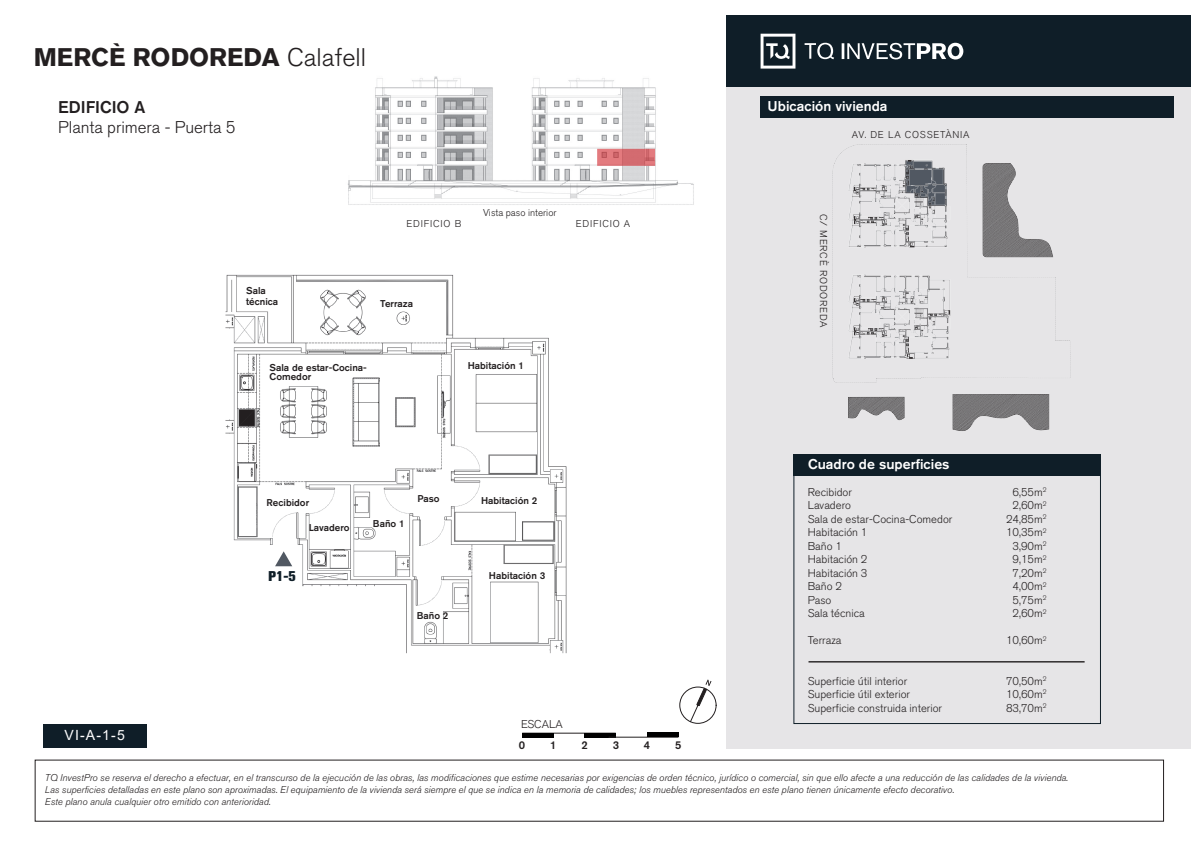
<style>
.page{position:relative;width:1191px;height:842px;background:#fff}
.page>*{position:absolute;margin:0;border:0;box-sizing:border-box;transform-origin:0 0}
.t1{font:700 25.3px "Akzidenz Grotesk BQ";color:#231f20}
.t2{font:300 16.9px/20.2px "Akzidenz Grotesk BQ";color:#231f20}
.t3{font:500 14.1px "Akzidenz Grotesk BQ";color:#fff}
.t4{font:14.1px "Arial";color:#fff}
.t5{font:800 14.1px "Akzidenz Grotesk BQ";color:#0f1e28}
.t6{font:300 11.2px/21.3px "Akzidenz Grotesk BQ";color:#231f20}
.t7{font:500 11.2px "Akzidenz Grotesk BQ";color:#231f20}
.t8{font:italic 300 9.8px/11.8px "Akzidenz Grotesk BQ";color:#231f20}
.t9{font:500 9.8px/11.8px "Akzidenz Grotesk BQ";color:#231f20}
.t10{font:300 9.8px "Akzidenz Grotesk BQ";letter-spacing:.08em;color:#231f20}
.t11{font:300 9.8px "Akzidenz Grotesk BQ";color:#231f20}
.s1{font-weight:300}
.s2{font-weight:500}
</style>
<div class="page">
<div style="left:726px;top:86px;width:465px;height:663px;background:#e6e5e7"></div>
<div style="left:726px;top:15px;width:465px;height:71px;background:#0f1e28"></div>
<svg style="left:760px;top:34px;width:35px;height:35px"></svg>
<svg style="left:804px;top:43px;width:30px;height:16px"></svg>
<hr style="left:841px;top:43px;width:3px;height:16px;background:#fff">
<svg style="left:847px;top:43px;width:116px;height:17px"></svg>
<div style="left:793px;top:454px;width:308px;height:21px;background:#0f1e28"></div>
<div style="left:793px;top:475px;width:307px;height:249px;border:1px solid #0f1e28"></div>
<hr style="left:808px;top:661px;width:276px;height:1px;background:#231f20">
<div style="left:679px;top:687px;width:37px;height:36px;border:1px solid #231f20;border-radius:50%"></div>
<svg style="left:690px;top:679px;width:21px;height:43px"></svg>
<hr style="left:522px;top:733px;width:93px;height:1px;background:#231f20">
<hr style="left:522px;top:733px;width:31px;height:4px;background:#000">
<hr style="left:584px;top:733px;width:32px;height:4px;background:#000">
<hr style="left:609px;top:737px;width:69px;height:1px;background:#231f20">
<hr style="left:647px;top:733px;width:31px;height:4px;background:#000">
<div style="left:760px;top:96px;width:413px;height:22px;background:#0f1e28"></div>
<img style="left:348px;top:76px;width:346px;height:129px">
<svg style="left:597px;top:149px;width:58px;height:17px"></svg>
<div style="left:43px;top:724px;width:104px;height:24px;background:#0f1e28"></div>
<img style="left:225px;top:274px;width:342px;height:380px">
<svg style="left:275px;top:551px;width:17px;height:15px"></svg>
<img style="left:832px;top:144px;width:239px;height:287px">
<p class="t1" style="left:34px;top:43px;width:334px">MERCÈ RODOREDA <span class="s1">Calafell</span></p>
<p class="t2" style="left:58px;top:97px;width:179px"><span class="s2">EDIFICIO A<br></span>Planta primera - Puerta 5</p>
<p class="t3" style="left:767px;top:97px;width:121px">Ubicación vivienda</p>
<p class="t10" style="left:852px;top:129px;width:119px">AV. DE LA COSSETÀNIA</p>
<p class="t10" style="left:406px;top:218px;width:56px">EDIFICIO B</p>
<p class="t11" style="left:483px;top:207px;width:75px">Vista paso interior</p>
<p class="t10" style="left:576px;top:218px;width:56px">EDIFICIO A</p>
<p class="t9" style="left:246px;top:284px;width:34px">Sala técnica</p>
<p class="t9" style="left:380px;top:297px;width:34px">Terraza</p>
<p class="t9" style="left:270px;top:363px;width:99px;line-height:8.4px">Sala de estar-Cocina-<br>Comedor</p>
<p class="t9" style="left:468px;top:360px;width:58px">Habitación 1</p>
<p class="t9" style="left:266px;top:496px;width:44px">Recibidor</p>
<p class="t9" style="left:417px;top:493px;width:24px">Paso</p>
<p class="t9" style="left:481px;top:494px;width:58px">Habitación 2</p>
<p class="t9" style="left:309px;top:522px;width:42px">Lavadero</p>
<p class="t9" style="left:373px;top:518px;width:33px">Baño 1</p>
<p class="t5" style="left:269px;top:567px;width:29px">P1-5</p>
<p class="t9" style="left:489px;top:569px;width:58px">Habitación 3</p>
<p class="t9" style="left:417px;top:610px;width:33px">Baño 2</p>
<p class="t10" style="left:829px;top:214px;width:115px;rotate:90deg">C/ MERCÈ RODOREDA</p>
<p class="t3" style="left:808px;top:455px;width:143px">Cuadro de superficies</p>
<p class="t6" style="left:807px;top:482px;width:46px">Recibidor</p>
<p class="t6" style="left:1012px;top:482px;width:36px">6,55m<sup>2</sup></p>
<p class="t6" style="left:807px;top:495px;width:45px">Lavadero</p>
<p class="t6" style="left:1012px;top:495px;width:36px">2,60m<sup>2</sup></p>
<p class="t6" style="left:807px;top:509px;width:146px">Sala de estar-Cocina-Comedor</p>
<p class="t6" style="left:1006px;top:509px;width:42px">24,85m<sup>2</sup></p>
<p class="t6" style="left:807px;top:522px;width:61px">Habitación 1</p>
<p class="t6" style="left:1006px;top:522px;width:42px">10,35m<sup>2</sup></p>
<p class="t6" style="left:807px;top:535px;width:36px">Baño 1</p>
<p class="t6" style="left:1012px;top:535px;width:36px">3,90m<sup>2</sup></p>
<p class="t6" style="left:807px;top:549px;width:61px">Habitación 2</p>
<p class="t6" style="left:1012px;top:549px;width:36px">9,15m<sup>2</sup></p>
<p class="t6" style="left:807px;top:562px;width:61px">Habitación 3</p>
<p class="t6" style="left:1012px;top:562px;width:36px">7,20m<sup>2</sup></p>
<p class="t6" style="left:807px;top:576px;width:36px">Baño 2</p>
<p class="t6" style="left:1012px;top:576px;width:36px">4,00m<sup>2</sup></p>
<p class="t6" style="left:807px;top:589px;width:25px">Paso</p>
<p class="t6" style="left:1012px;top:589px;width:36px">5,75m<sup>2</sup></p>
<p class="t6" style="left:807px;top:603px;width:58px">Sala técnica</p>
<p class="t6" style="left:1012px;top:603px;width:36px">2,60m<sup>2</sup></p>
<p class="t6" style="left:807px;top:630px;width:35px">Terraza</p>
<p class="t6" style="left:1006px;top:630px;width:42px">10,60m<sup>2</sup></p>
<p class="t6" style="left:807px;top:670px;width:101px">Superficie útil interior</p>
<p class="t6" style="left:1006px;top:670px;width:42px">70,50m<sup>2</sup></p>
<p class="t6" style="left:807px;top:684px;width:104px">Superficie útil exterior</p>
<p class="t6" style="left:1006px;top:684px;width:42px">10,60m<sup>2</sup></p>
<p class="t6" style="left:807px;top:697px;width:136px">Superficie construida interior</p>
<p class="t6" style="left:1006px;top:697px;width:42px">83,70m<sup>2</sup></p>
<p class="t6" style="left:519px;top:713px;width:45px">ESCALA<br><span class="s2">0</span></p>
<p class="t4" style="left:65px;top:725px;width:62px">VI-A-1-5</p>
<p class="t7" style="left:550px;top:738px;width:8px">1</p>
<p class="t7" style="left:581px;top:738px;width:8px">2</p>
<p class="t7" style="left:612px;top:738px;width:8px">3</p>
<p class="t7" style="left:644px;top:738px;width:8px">4</p>
<p class="t7" style="left:675px;top:738px;width:8px">5</p>
<p class="t8" style="left:45px;top:772px;width:1025px">TQ InvestPro se reserva el derecho a efectuar, en el transcurso de la ejecución de las obras, las modificaciones que estime necesarias por exigencias de orden técnico, jurídico o comercial, sin que ello afecte a una reducción de las calidades de la vivienda.<br>Las superficies detalladas en este plano son aproximadas. El equipamiento de la vivienda será siempre el que se indica en la memoria de calidades; los muebles representados en este plano tienen únicamente efecto decorativo.<br>Este plano anula cualquier otro emitido con anterioridad.</p>
</div>
